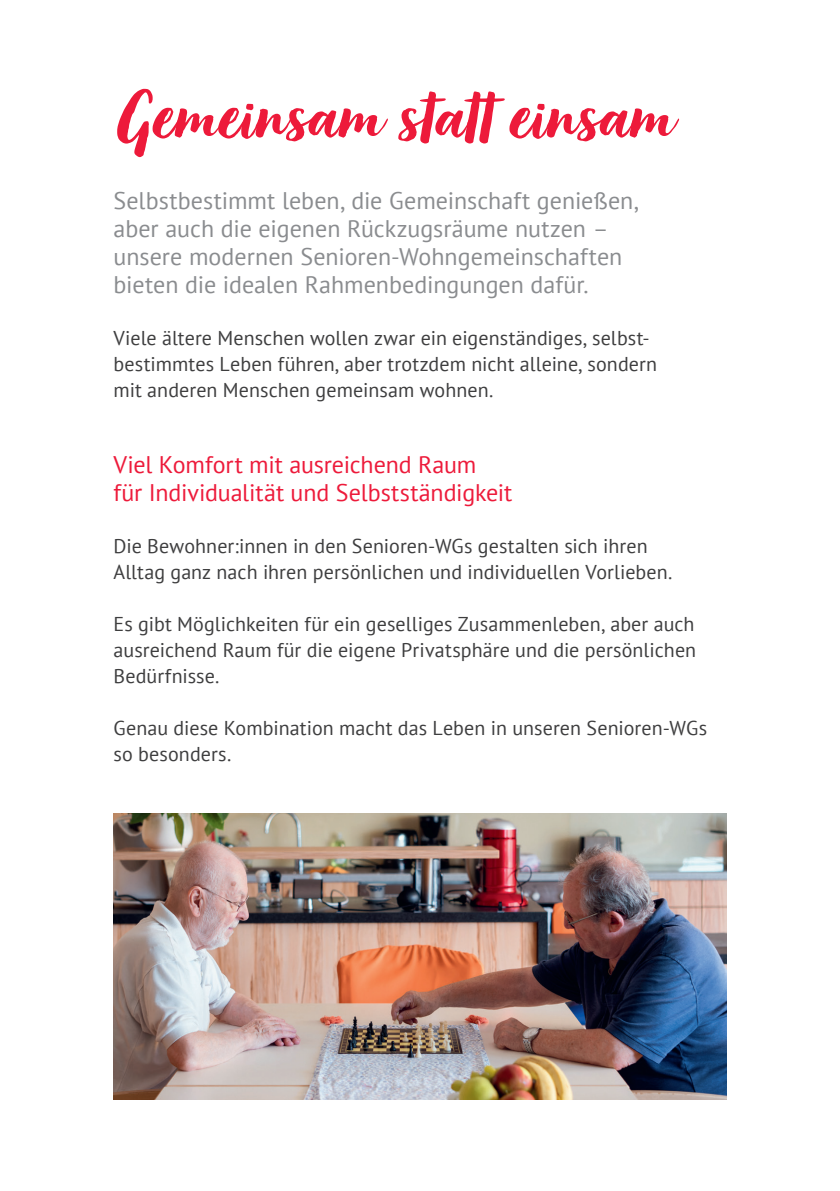
<style>
.page{position:relative;width:840px;height:1191px;background:#fff}
.page>*{position:absolute;margin:0;border:0;box-sizing:border-box;transform-origin:0 0}
.t1{font:italic 72px "Organika Script";color:#ed1a3a}
.t2{font:24px/28px "PT Sans";color:#8a8c8f}
.t3{font:24px/28px "PT Sans";letter-spacing:-.005em;color:#ed1a3a}
.t4{font:20px/26px "PT Sans";letter-spacing:.005em;color:#3e3e3f}
</style>
<div class="page">
<img style="left:113px;top:813px;width:613px;height:286px">
<h1 class="t1" style="left:113px;top:73px;width:557px">Gemeinsam statt einsam</h1>
<p class="t2" style="left:113px;top:186px;width:526px">Selbstbestimmt leben, die Gemeinschaft genießen, aber auch die eigenen Rückzugsräume nutzen – unsere modernen Senioren-Wohngemeinschaften bieten die idealen Rahmenbedingungen dafür.</p>
<p class="t4" style="left:113px;top:325px;width:545px">Viele ältere Menschen wollen zwar ein eigenständiges, selbst&shy;bestimmtes Leben führen, aber trotzdem nicht alleine, sondern mit anderen Menschen gemeinsam wohnen.</p>
<p class="t3" style="left:113px;top:450px;width:400px">Viel Komfort mit ausreichend Raum<br>für Individualität und Selbstständigkeit</p>
<p class="t4" style="left:113px;top:533px;width:560px">Die Bewohner:innen in den Senioren-WGs gestalten sich ihren<br>Alltag ganz nach ihren persönlichen und individuellen Vorlieben.</p>
<p class="t4" style="left:113px;top:611px;width:584px;text-align:justify">Es gibt Möglichkeiten für ein geselliges Zusammenleben, aber auch ausreichend Raum für die eigene Privatsphäre und die persönlichen Bedürfnisse.</p>
<p class="t4" style="left:113px;top:715px;width:594px">Genau diese Kombination macht das Leben in unseren Senioren-WGs so besonders.</p>
</div>
